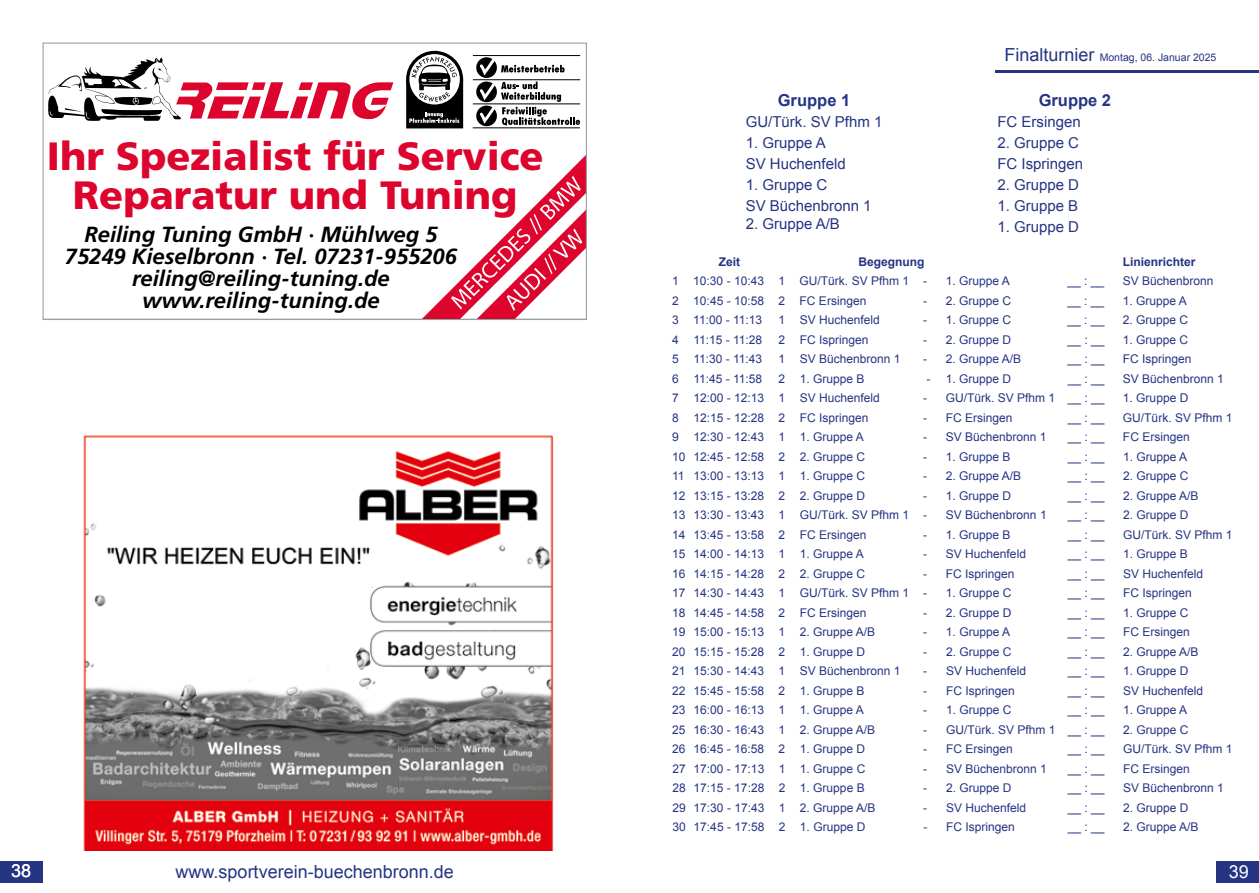
<style>
.page{position:relative;width:1259px;height:893px;background:#fff}
.page>*{position:absolute;margin:0;border:0;box-sizing:border-box;transform-origin:0 0}
.t1{font:900 39.45px/39.5px "Frutiger";color:#dd052d;text-align:center}
.t2{font:italic 700 21.9px/21.9px "Frutiger";color:#000;text-align:center}
.t3{font:18px "Arial";color:#253483}
.t4{font:18px "Arial";color:#fff}
.t5{font:700 16.5px "Arial";color:#253483}
.t6{font:15px/21px "Arial";color:#253483}
.t7{font:12px "Arial";color:#253483}
.t8{font:700 12px "Arial";color:#253483}
.t9{font:10.5px "Arial";color:#253483}
.s1{font-size:18px}
</style>
<div class="page">
<div style="left:0;top:861px;width:43px;height:21px;background:#253483"></div>
<div style="left:1216px;top:861px;width:43px;height:21px;background:#253483"></div>
<hr style="left:995px;top:70px;width:264px;height:2px;background:#253483">
<svg style="left:393px;top:50px;width:192px;height:268px"></svg>
<svg style="left:48px;top:57px;width:345px;height:64px"></svg>
<div style="left:43px;top:43px;width:544px;height:277px;border:1px solid #9c9d9d"></div>
<img style="left:83px;top:435px;width:471px;height:415px">
<h1 class="t1" style="left:47px;top:136px;width:498px">Ihr Spezialist für Service<br>Reparatur und Tuning</h1>
<h2 class="t2" style="left:65px;top:224px;width:394px">Reiling Tuning GmbH · Mühlweg 5<br>75249 Kieselbronn · Tel. 07231-955206 reiling@reiling-tuning.de www.reiling-tuning.de</h2>
<h3 class="t5" style="left:778px;top:89px;width:74px">Gruppe 1</h3>
<p class="t6" style="left:745px;top:111px;width:138px">GU/Türk. SV Pfhm 1</p>
<p class="t6" style="left:745px;top:132px;width:102px">1. Gruppe A<br>SV Huchenfeld</p>
<p class="t6" style="left:745px;top:174px;width:127px">1. Gruppe C<br>SV Büchenbronn 1</p>
<p class="t6" style="left:745px;top:213px;width:96px">2. Gruppe A/B</p>
<p class="t9" style="left:1004px;top:51px;width:213px"><span class="s1">Finalturnier</span> Montag, 06. Januar 2025</p>
<h3 class="t5" style="left:1038px;top:89px;width:74px">Gruppe 2</h3>
<p class="t6" style="left:997px;top:111px;width:85px">FC Ersingen</p>
<p class="t6" style="left:997px;top:132px;width:87px">2. Gruppe C<br>FC Ispringen</p>
<p class="t6" style="left:997px;top:174px;width:83px">2. Gruppe D</p>
<p class="t6" style="left:997px;top:195px;width:82px">1. Gruppe B</p>
<p class="t6" style="left:997px;top:216px;width:83px">1. Gruppe D</p>
<p class="t8" style="left:718px;top:254px;width:23px">Zeit</p>
<p class="t8" style="left:858px;top:254px;width:67px">Begegnung</p>
<p class="t8" style="left:1123px;top:254px;width:74px">Linienrichter</p>
<p class="t7" style="left:672px;top:273px;width:256px">1 10:30 - 10:43 1 GU/Türk. SV Pfhm 1 -</p>
<p class="t7" style="left:945px;top:273px;width:66px">1. Gruppe A</p>
<p class="t7" style="left:1067px;top:273px;width:38px">__ : __</p>
<p class="t7" style="left:1123px;top:273px;width:92px">SV Büchenbronn</p>
<p class="t7" style="left:672px;top:293px;width:196px">2 10:45 - 10:58 2 FC Ersingen</p>
<p class="t7" style="left:923px;top:293px;width:90px">- 2. Gruppe C</p>
<p class="t7" style="left:1067px;top:293px;width:38px">__ : __</p>
<p class="t7" style="left:1123px;top:293px;width:66px">1. Gruppe A</p>
<p class="t7" style="left:672px;top:312px;width:92px">3 11:00 - 11:13</p>
<p class="t7" style="left:778px;top:312px;width:103px">1 SV Huchenfeld</p>
<p class="t7" style="left:923px;top:312px;width:90px">- 1. Gruppe C</p>
<p class="t7" style="left:1067px;top:312px;width:38px">__ : __</p>
<p class="t7" style="left:1123px;top:312px;width:67px">2. Gruppe C</p>
<p class="t7" style="left:672px;top:332px;width:92px">4 11:15 - 11:28</p>
<p class="t7" style="left:778px;top:332px;width:91px">2 FC Ispringen</p>
<p class="t7" style="left:923px;top:332px;width:90px">- 2. Gruppe D</p>
<p class="t7" style="left:1067px;top:332px;width:38px">__ : __</p>
<p class="t7" style="left:1123px;top:332px;width:67px">1. Gruppe C</p>
<p class="t7" style="left:672px;top:351px;width:92px">5 11:30 - 11:43</p>
<p class="t7" style="left:778px;top:351px;width:123px">1 SV Büchenbronn 1</p>
<p class="t7" style="left:923px;top:351px;width:100px">- 2. Gruppe A/B</p>
<p class="t7" style="left:1067px;top:351px;width:38px">__ : __</p>
<p class="t7" style="left:1123px;top:351px;width:70px">FC Ispringen</p>
<p class="t7" style="left:672px;top:371px;width:92px">6 11:45 - 11:58</p>
<p class="t7" style="left:778px;top:371px;width:87px">2 1. Gruppe B</p>
<p class="t7" style="left:926px;top:371px;width:86px">- 1. Gruppe D</p>
<p class="t7" style="left:1067px;top:371px;width:38px">__ : __</p>
<p class="t7" style="left:1123px;top:371px;width:102px">SV Büchenbronn 1</p>
<p class="t7" style="left:672px;top:390px;width:209px">7 12:00 - 12:13 1 SV Huchenfeld</p>
<p class="t7" style="left:923px;top:390px;width:183px">- GU/Türk. SV Pfhm 1 __ : __</p>
<p class="t7" style="left:1123px;top:390px;width:67px">1. Gruppe D</p>
<p class="t7" style="left:672px;top:410px;width:198px">8 12:15 - 12:28 2 FC Ispringen</p>
<p class="t7" style="left:923px;top:410px;width:91px">- FC Ersingen</p>
<p class="t7" style="left:1067px;top:410px;width:38px">__ : __</p>
<p class="t7" style="left:1123px;top:410px;width:111px">GU/Türk. SV Pfhm 1</p>
<p class="t7" style="left:672px;top:429px;width:193px">9 12:30 - 12:43 1 1. Gruppe A</p>
<p class="t7" style="left:923px;top:429px;width:125px">- SV Büchenbronn 1</p>
<p class="t7" style="left:1067px;top:429px;width:38px">__ : __</p>
<p class="t7" style="left:1123px;top:429px;width:68px">FC Ersingen</p>
<p class="t7" style="left:672px;top:449px;width:194px">10 12:45 - 12:58 2 2. Gruppe C</p>
<p class="t7" style="left:923px;top:449px;width:89px">- 1. Gruppe B</p>
<p class="t7" style="left:1067px;top:449px;width:38px">__ : __</p>
<p class="t7" style="left:1123px;top:449px;width:66px">1. Gruppe A</p>
<p class="t7" style="left:672px;top:468px;width:194px">11 13:00 - 13:13 1 1. Gruppe C</p>
<p class="t7" style="left:923px;top:468px;width:100px">- 2. Gruppe A/B</p>
<p class="t7" style="left:1067px;top:468px;width:38px">__ : __</p>
<p class="t7" style="left:1123px;top:468px;width:67px">2. Gruppe C</p>
<p class="t7" style="left:672px;top:488px;width:194px">12 13:15 - 13:28 2 2. Gruppe D</p>
<p class="t7" style="left:923px;top:488px;width:90px">- 1. Gruppe D</p>
<p class="t7" style="left:1067px;top:488px;width:38px">__ : __</p>
<p class="t7" style="left:1123px;top:488px;width:77px">2. Gruppe A/B</p>
<p class="t7" style="left:672px;top:507px;width:256px">13 13:30 - 13:43 1 GU/Türk. SV Pfhm 1 -</p>
<p class="t7" style="left:946px;top:507px;width:102px">SV Büchenbronn 1</p>
<p class="t7" style="left:1067px;top:507px;width:38px">__ : __</p>
<p class="t7" style="left:1123px;top:507px;width:67px">2. Gruppe D</p>
<p class="t7" style="left:672px;top:527px;width:196px">14 13:45 - 13:58 2 FC Ersingen</p>
<p class="t7" style="left:923px;top:527px;width:89px">- 1. Gruppe B</p>
<p class="t7" style="left:1067px;top:527px;width:38px">__ : __</p>
<p class="t7" style="left:1123px;top:527px;width:111px">GU/Türk. SV Pfhm 1</p>
<p class="t7" style="left:672px;top:546px;width:193px">15 14:00 - 14:13 1 1. Gruppe A</p>
<p class="t7" style="left:923px;top:546px;width:104px">- SV Huchenfeld</p>
<p class="t7" style="left:1067px;top:546px;width:38px">__ : __</p>
<p class="t7" style="left:1123px;top:546px;width:66px">1. Gruppe B</p>
<p class="t7" style="left:672px;top:566px;width:194px">16 14:15 - 14:28 2 2. Gruppe C</p>
<p class="t7" style="left:923px;top:566px;width:93px">- FC Ispringen</p>
<p class="t7" style="left:1067px;top:566px;width:38px">__ : __</p>
<p class="t7" style="left:1123px;top:566px;width:82px">SV Huchenfeld</p>
<p class="t7" style="left:672px;top:585px;width:256px">17 14:30 - 14:43 1 GU/Türk. SV Pfhm 1 -</p>
<p class="t7" style="left:946px;top:585px;width:67px">1. Gruppe C</p>
<p class="t7" style="left:1067px;top:585px;width:38px">__ : __</p>
<p class="t7" style="left:1123px;top:585px;width:70px">FC Ispringen</p>
<p class="t7" style="left:672px;top:605px;width:196px">18 14:45 - 14:58 2 FC Ersingen</p>
<p class="t7" style="left:923px;top:605px;width:90px">- 2. Gruppe D</p>
<p class="t7" style="left:1067px;top:605px;width:38px">__ : __</p>
<p class="t7" style="left:1123px;top:605px;width:67px">1. Gruppe C</p>
<p class="t7" style="left:672px;top:624px;width:204px">19 15:00 - 15:13 1 2. Gruppe A/B</p>
<p class="t7" style="left:923px;top:624px;width:88px">- 1. Gruppe A</p>
<p class="t7" style="left:1067px;top:624px;width:38px">__ : __</p>
<p class="t7" style="left:1123px;top:624px;width:68px">FC Ersingen</p>
<p class="t7" style="left:672px;top:644px;width:194px">20 15:15 - 15:28 2 1. Gruppe D</p>
<p class="t7" style="left:923px;top:644px;width:90px">- 2. Gruppe C</p>
<p class="t7" style="left:1067px;top:644px;width:38px">__ : __</p>
<p class="t7" style="left:1123px;top:644px;width:77px">2. Gruppe A/B</p>
<p class="t7" style="left:672px;top:663px;width:230px">21 15:30 - 14:43 1 SV Büchenbronn 1</p>
<p class="t7" style="left:923px;top:663px;width:104px">- SV Huchenfeld</p>
<p class="t7" style="left:1067px;top:663px;width:38px">__ : __</p>
<p class="t7" style="left:1123px;top:663px;width:67px">1. Gruppe D</p>
<p class="t7" style="left:672px;top:683px;width:194px">22 15:45 - 15:58 2 1. Gruppe B</p>
<p class="t7" style="left:923px;top:683px;width:93px">- FC Ispringen</p>
<p class="t7" style="left:1068px;top:683px;width:38px">__ : __</p>
<p class="t7" style="left:1123px;top:683px;width:82px">SV Huchenfeld</p>
<p class="t7" style="left:672px;top:702px;width:193px">23 16:00 - 16:13 1 1. Gruppe A</p>
<p class="t7" style="left:923px;top:702px;width:90px">- 1. Gruppe C</p>
<p class="t7" style="left:1068px;top:702px;width:38px">__ : __</p>
<p class="t7" style="left:1123px;top:702px;width:66px">1. Gruppe A</p>
<p class="t7" style="left:672px;top:722px;width:204px">25 16:30 - 16:43 1 2. Gruppe A/B</p>
<p class="t7" style="left:923px;top:722px;width:183px">- GU/Türk. SV Pfhm 1 __ : __</p>
<p class="t7" style="left:1123px;top:722px;width:67px">2. Gruppe C</p>
<p class="t7" style="left:672px;top:741px;width:194px">26 16:45 - 16:58 2 1. Gruppe D</p>
<p class="t7" style="left:923px;top:741px;width:91px">- FC Ersingen</p>
<p class="t7" style="left:1068px;top:741px;width:38px">__ : __</p>
<p class="t7" style="left:1123px;top:741px;width:111px">GU/Türk. SV Pfhm 1</p>
<p class="t7" style="left:672px;top:761px;width:194px">27 17:00 - 17:13 1 1. Gruppe C</p>
<p class="t7" style="left:923px;top:761px;width:125px">- SV Büchenbronn 1</p>
<p class="t7" style="left:1068px;top:761px;width:38px">__ : __</p>
<p class="t7" style="left:1123px;top:761px;width:68px">FC Ersingen</p>
<p class="t7" style="left:672px;top:780px;width:194px">28 17:15 - 17:28 2 1. Gruppe B</p>
<p class="t7" style="left:923px;top:780px;width:90px">- 2. Gruppe D</p>
<p class="t7" style="left:1068px;top:780px;width:38px">__ : __</p>
<p class="t7" style="left:1123px;top:780px;width:102px">SV Büchenbronn 1</p>
<p class="t7" style="left:672px;top:800px;width:204px">29 17:30 - 17:43 1 2. Gruppe A/B</p>
<p class="t7" style="left:923px;top:800px;width:104px">- SV Huchenfeld</p>
<p class="t7" style="left:1068px;top:800px;width:38px">__ : __</p>
<p class="t7" style="left:1123px;top:800px;width:67px">2. Gruppe D</p>
<p class="t7" style="left:672px;top:819px;width:194px">30 17:45 - 17:58 2 1. Gruppe D</p>
<p class="t7" style="left:923px;top:819px;width:93px">- FC Ispringen</p>
<p class="t7" style="left:1068px;top:819px;width:38px">__ : __</p>
<p class="t7" style="left:1123px;top:819px;width:77px">2. Gruppe A/B</p>
<h3 class="t4" style="left:11px;top:859px;width:22px">38</h3>
<h3 class="t3" style="left:176px;top:860px;width:280px">www.sportverein-buechenbronn.de</h3>
<h3 class="t4" style="left:1228px;top:860px;width:22px">39</h3>
</div>
